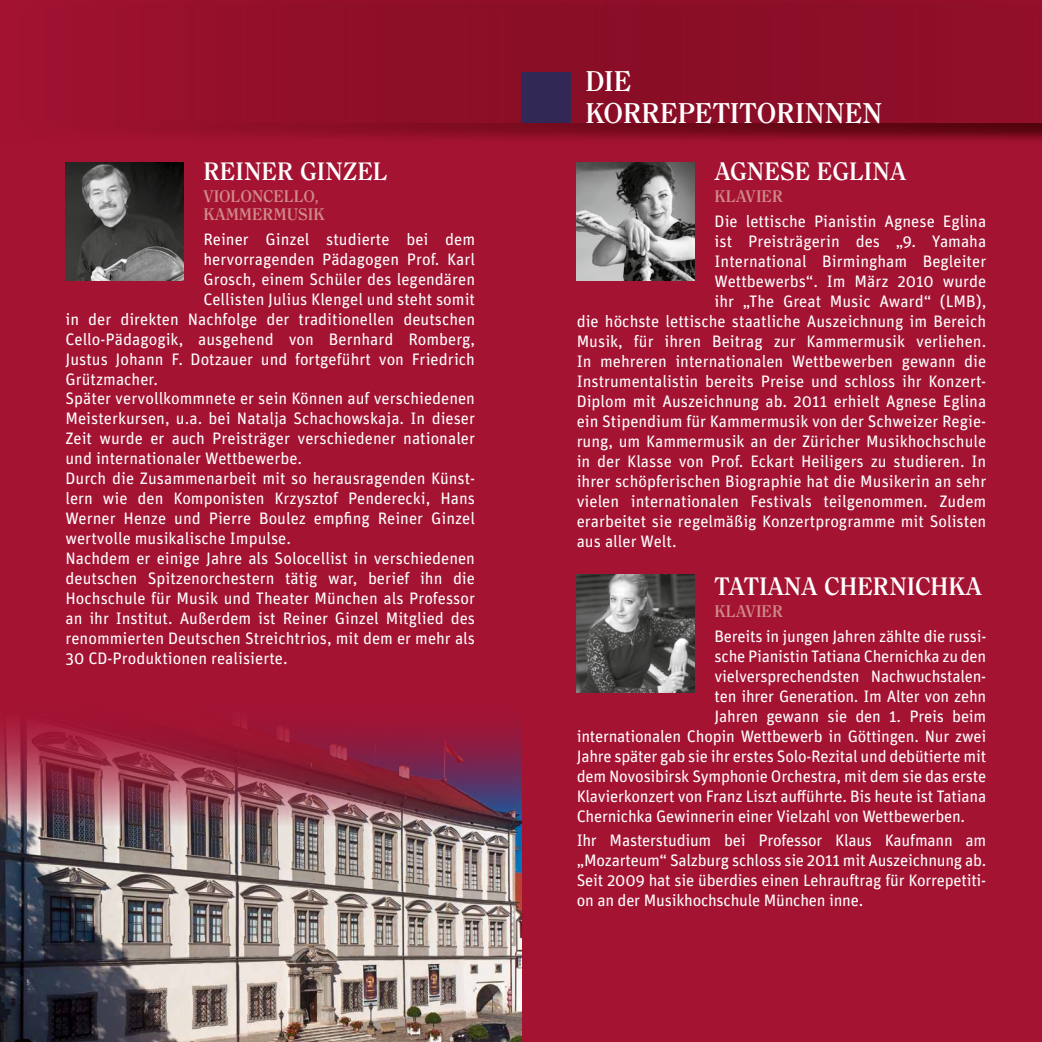
<style>
.page{position:relative;width:1042px;height:1042px;background:#a51333}
.page>*{position:absolute;margin:0;border:0;box-sizing:border-box;transform-origin:0 0}
.t1{font:700 29.75px/31.5px "Clearface";color:#fff}
.t2{font:700 26.25px "Clearface";color:#fff}
.t3{font:700 17.5px/17.5px "Clearface";color:#cf8b89}
.t4{font:16.62px/19.9px "Unit";color:#fff;text-align:justify}
</style>
<div class="page">
<svg style="left:106px;top:123px;width:936px;height:18px"></svg>
<div style="left:0;top:0;width:1042px;height:123px;background:linear-gradient(to right,#98102d,#880d26)"></div>
<img style="left:0;top:724px;width:521px;height:318px">
<div style="left:521px;top:72px;width:49px;height:51px;background:#322855"></div>
<img style="left:577px;top:163px;width:118px;height:118px">
<img style="left:577px;top:574px;width:118px;height:119px">
<img style="left:65px;top:163px;width:119px;height:118px">
<h2 class="t2" style="left:203px;top:156px;width:186px">REINER GINZEL</h2>
<p class="t3" style="left:203px;top:188px;width:123px">VIOLONCELLO,<br>KAMMERMUSIK</p>
<p class="t4" style="left:203px;top:229px;width:273px">Reiner Ginzel studierte bei dem</p>
<p class="t4" style="left:203px;top:249px;width:273px">hervorragenden Pädagogen Prof. Karl</p>
<p class="t4" style="left:203px;top:269px;width:273px">Grosch, einem Schüler des legendären</p>
<p class="t4" style="left:203px;top:289px;width:273px">Cellisten Julius Klengel und steht somit</p>
<p class="t4" style="left:65px;top:309px;width:411px">in der direkten Nachfolge der traditionellen deutschen</p>
<p class="t4" style="left:65px;top:329px;width:411px">Cello-Pädagogik, ausgehend von Bernhard Romberg,</p>
<p class="t4" style="left:65px;top:348px;width:411px">Justus Johann F. Dotzauer und fortgeführt von Friedrich</p>
<p class="t4" style="left:65px;top:368px;width:94px">Grützmacher.</p>
<p class="t4" style="left:65px;top:388px;width:411px">Später vervollkommnete er sein Können auf verschiedenen</p>
<p class="t4" style="left:65px;top:408px;width:411px">Meisterkursen, u.a. bei Natalja Schachowskaja. In dieser</p>
<p class="t4" style="left:65px;top:428px;width:411px">Zeit wurde er auch Preisträger verschiedener nationaler</p>
<p class="t4" style="left:65px;top:448px;width:238px">und internationaler Wettbewerbe.</p>
<p class="t4" style="left:65px;top:468px;width:411px">Durch die Zusammenarbeit mit so herausragenden Künst-</p>
<p class="t4" style="left:65px;top:488px;width:411px">lern wie den Komponisten Krzysztof Penderecki, Hans</p>
<p class="t4" style="left:65px;top:508px;width:411px">Werner Henze und Pierre Boulez empfing Reiner Ginzel</p>
<p class="t4" style="left:65px;top:528px;width:227px">wertvolle musikalische Impulse.</p>
<p class="t4" style="left:65px;top:548px;width:411px">Nachdem er einige Jahre als Solocellist in verschiedenen</p>
<p class="t4" style="left:65px;top:568px;width:411px">deutschen Spitzenorchestern tätig war, berief ihn die</p>
<p class="t4" style="left:65px;top:588px;width:411px">Hochschule für Musik und Theater München als Professor</p>
<p class="t4" style="left:65px;top:608px;width:411px">an ihr Institut. Außerdem ist Reiner Ginzel Mitglied des</p>
<p class="t4" style="left:65px;top:628px;width:411px">renommierten Deutschen Streichtrios, mit dem er mehr als</p>
<p class="t4" style="left:65px;top:648px;width:224px">30 CD-Produktionen realisierte.</p>
<h1 class="t1" style="left:585px;top:66px;width:298px">DIE<br>KORREPETITORINNEN</h1>
<h2 class="t2" style="left:714px;top:156px;width:193px">AGNESE EGLINA</h2>
<p class="t3" style="left:714px;top:188px;width:70px">KLAVIER</p>
<p class="t4" style="left:714px;top:211px;width:273px">Die lettische Pianistin Agnese Eglina</p>
<p class="t4" style="left:714px;top:231px;width:273px">ist Preisträgerin des „9. Yamaha</p>
<p class="t4" style="left:714px;top:251px;width:273px">International Birmingham Begleiter</p>
<p class="t4" style="left:714px;top:271px;width:273px">Wettbewerbs“. Im März 2010 wurde</p>
<p class="t4" style="left:714px;top:291px;width:273px">ihr „The Great Music Award“ (LMB),</p>
<p class="t4" style="left:577px;top:311px;width:411px">die höchste lettische staatliche Auszeichnung im Bereich</p>
<p class="t4" style="left:577px;top:331px;width:411px">Musik, für ihren Beitrag zur Kammermusik verliehen.</p>
<p class="t4" style="left:577px;top:351px;width:411px">In mehreren internationalen Wettbewerben gewann die</p>
<p class="t4" style="left:577px;top:371px;width:411px">Instrumentalistin bereits Preise und schloss ihr Konzert-</p>
<p class="t4" style="left:577px;top:391px;width:411px">Diplom mit Auszeichnung ab. 2011 erhielt Agnese Eglina</p>
<p class="t4" style="left:577px;top:411px;width:411px">ein Stipendium für Kammermusik von der Schweizer Regie-</p>
<p class="t4" style="left:577px;top:431px;width:411px">rung, um Kammermusik an der Züricher Musikhochschule</p>
<p class="t4" style="left:577px;top:451px;width:411px">in der Klasse von Prof. Eckart Heiligers zu studieren. In</p>
<p class="t4" style="left:577px;top:471px;width:411px">ihrer schöpferischen Biographie hat die Musikerin an sehr</p>
<p class="t4" style="left:577px;top:491px;width:411px">vielen internationalen Festivals teilgenommen. Zudem</p>
<p class="t4" style="left:577px;top:511px;width:411px">erarbeitet sie regelmäßig Konzertprogramme mit Solisten</p>
<p class="t4" style="left:577px;top:530px;width:102px">aus aller Welt.</p>
<h2 class="t2" style="left:714px;top:570px;width:269px">TATIANA CHERNICHKA</h2>
<p class="t3" style="left:714px;top:602px;width:70px">KLAVIER</p>
<p class="t4" style="left:714px;top:626px;width:273px">Bereits in jungen Jahren zählte die russi-</p>
<p class="t4" style="left:714px;top:646px;width:273px">sche Pianistin Tatiana Chernichka zu den</p>
<p class="t4" style="left:714px;top:666px;width:273px">vielversprechendsten Nachwuchstalen-</p>
<p class="t4" style="left:714px;top:686px;width:273px">ten ihrer Generation. Im Alter von zehn</p>
<p class="t4" style="left:714px;top:706px;width:273px">Jahren gewann sie den 1. Preis beim</p>
<p class="t4" style="left:577px;top:726px;width:411px">internationalen Chopin Wettbewerb in Göttingen. Nur zwei</p>
<p class="t4" style="left:577px;top:746px;width:411px">Jahre später gab sie ihr erstes Solo-Rezital und debütierte mit</p>
<p class="t4" style="left:577px;top:765px;width:411px">dem Novosibirsk Symphonie Orchestra, mit dem sie das erste</p>
<p class="t4" style="left:577px;top:785px;width:411px">Klavierkonzert von Franz Liszt aufführte. Bis heute ist Tatiana</p>
<p class="t4" style="left:577px;top:805px;width:390px">Chernichka Gewinnerin einer Vielzahl von Wettbewerben.</p>
<p class="t4" style="left:577px;top:830px;width:411px">Ihr Masterstudium bei Professor Klaus Kaufmann am „Mozarteum“ Salzburg schloss sie 2011 mit Auszeichnung ab.<br>Seit 2009 hat sie überdies einen Lehrauftrag für Korrepetiti&shy;on an der Musikhochschule München inne.</p>
</div>
